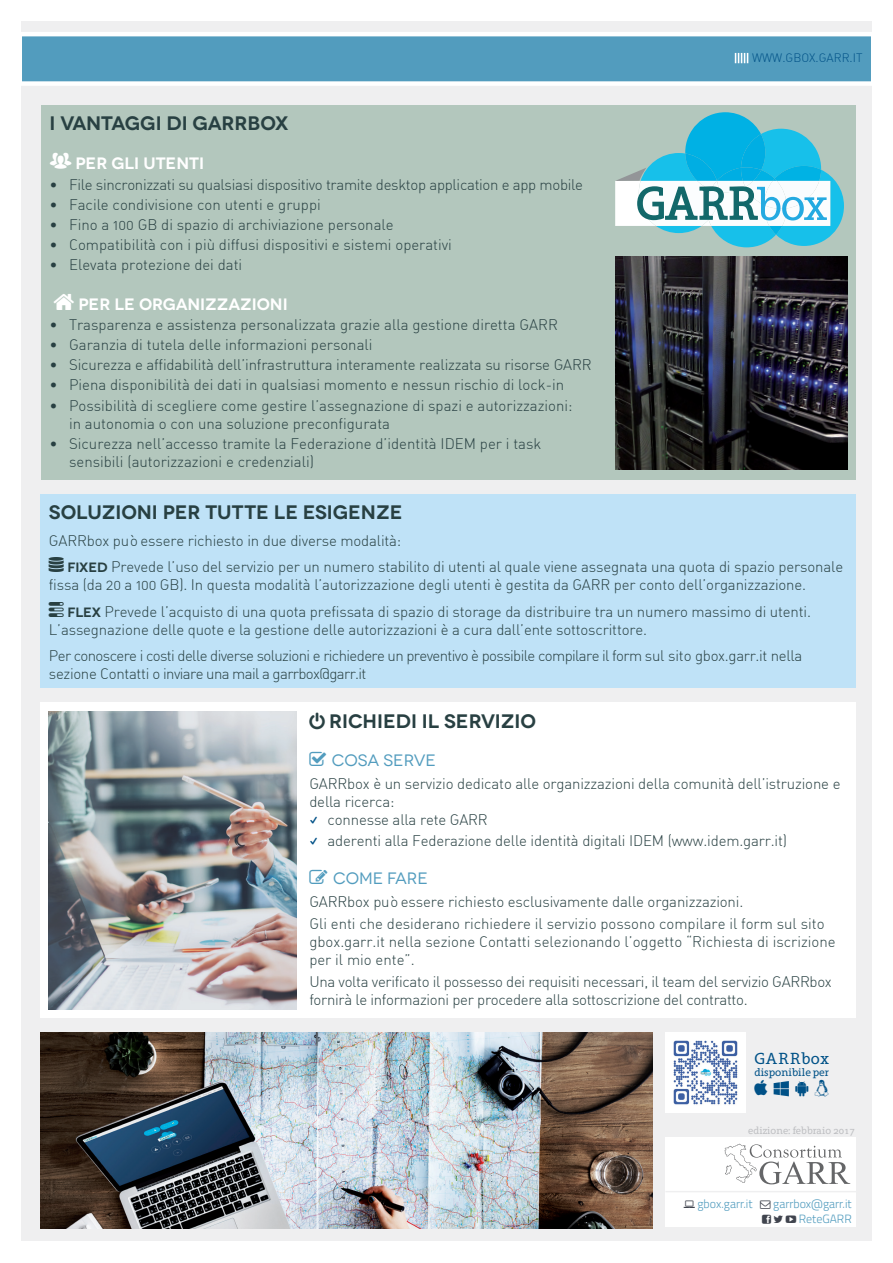
<style>
.page{position:relative;width:893px;height:1263px;background:#fff}
.page>*{position:absolute;margin:0;border:0;box-sizing:border-box;transform-origin:0 0}
.t1{font:600 19.5px "Novecentowide";color:#284042}
.t2{font:600 16.5px "Novecentowide";color:#fff}
.t3{font:16.5px "Novecentowide";color:#529cbe}
.t4{font:16.5px "Grandesign Neue Serif";letter-spacing:.025em;color:#005187}
.t5{font:300 15px/18px "DIN Alternate";letter-spacing:-.01em;color:#284042}
.t6{font:300 15px "DIN Alternate";letter-spacing:-.04em;color:#284042}
.t7{font:300 12px/15px "Titillium Web";color:#529cbe;text-align:right}
.t8{font:300 12px "DIN Alternate";color:#005187}
.t9{font:11.25px "Grandesign Neue Serif";color:#005187}
.t10{font:10.5px "Grandesign Neue Serif";color:#bebfc2}
.s1{font-family:"Novecentowide";font-weight:600;font-size:13.5px}
.s2{font-family:"Entypo";font-weight:400;font-size:19.5px;color:#005187}
</style>
<div class="page">
<div style="left:21px;top:21px;width:851px;height:1220px;background:#efeff0"></div>
<div style="left:21px;top:32px;width:851px;height:54px;background:#fff"></div>
<svg style="left:21px;top:34px;width:851px;height:50px;background:#64a6c4"></svg>
<div style="left:40px;top:494px;width:816px;height:194px;background:#bfe2f7"></div>
<img style="left:40px;top:1033px;width:613px;height:195px">
<div style="left:665px;top:1137px;width:191px;height:90px;background:#fff"></div>
<svg style="left:724px;top:1144px;width:126px;height:40px"></svg>
<hr style="left:665px;top:1191px;width:191px;height:1px;background:#626568">
<div style="left:40px;top:703px;width:816px;height:315px;background:#fff"></div>
<img style="left:49px;top:711px;width:248px;height:298px">
<div style="left:41px;top:105px;width:814px;height:374px;background:#b3c7bd"></div>
<img style="left:615px;top:256px;width:232px;height:214px">
<svg style="left:615px;top:112px;width:229px;height:135px"></svg>
<img style="left:665px;top:1033px;width:80px;height:79px">
<h1 class="t1" style="left:50px;top:111px;width:240px">I VANTAGGI DI GARRBOX</h1>
<p class="t2" style="left:75px;top:154px;width:130px">PER GLI UTENTI</p>
<p class="t5" style="left:50px;top:175px;width:535px">• File sincronizzati su qualsiasi dispositivo tramite desktop application e app mobile</p>
<p class="t5" style="left:50px;top:195px;width:273px">• Facile condivisione con utenti e gruppi</p>
<p class="t5" style="left:50px;top:215px;width:346px">• Fino a 100 GB di spazio di archiviazione personale</p>
<p class="t5" style="left:50px;top:235px;width:404px">• Compatibilità con i più diffusi dispositivi e sistemi operativi</p>
<p class="t5" style="left:50px;top:256px;width:194px">• Elevata protezione dei dati</p>
<p class="t2" style="left:78px;top:294px;width:211px">PER LE ORGANIZZAZIONI</p>
<p class="t5" style="left:50px;top:315px;width:510px">• Trasparenza e assistenza personalizzata grazie alla gestione diretta GARR</p>
<p class="t5" style="left:50px;top:336px;width:324px">• Garanzia di tutela delle informazioni personali</p>
<p class="t5" style="left:50px;top:356px;width:544px">• Sicurezza e affidabilità dell’infrastruttura interamente realizzata su risorse GARR</p>
<p class="t5" style="left:50px;top:376px;width:516px">• Piena disponibilità dei dati in qualsiasi momento e nessun rischio di lock-in</p>
<p class="t5" style="left:69px;top:396px;width:505px;text-indent:-19px">• Possibilità di scegliere come gestire l’assegnazione di spazi e autorizzazioni: in autonomia o con una soluzione preconfigurata</p>
<p class="t5" style="left:69px;top:434px;width:474px;text-indent:-20px">• Sicurezza nell’accesso tramite la Federazione d’identità IDEM per i task sensibili (autorizzazioni e credenziali)</p>
<p class="t8" style="left:752px;top:51px;width:112px">WWW.GBOX.GARR.IT</p>
<h1 class="t1" style="left:49px;top:500px;width:355px">SOLUZIONI PER TUTTE LE ESIGENZE</h1>
<p class="t5" style="left:67px;top:527px;width:777px;line-height:26.5px;text-indent:-18px">GARRbox può essere richiesto in due diverse modalità:<br><span class="s1">FIXED</span> Prevede l’uso del servizio per un numero stabilito di utenti al quale viene assegnata una quota di spazio personale</p>
<p class="t5" style="left:67px;top:571px;width:745px;line-height:26.5px;text-indent:-18px">fissa (da 20 a 100 GB). In questa modalità l’autorizzazione degli utenti è gestita da GARR per conto dell’organizzazione.<br><span class="s1">FLEX</span> Prevede l’acquisto di una quota prefissata di spazio di storage da distribuire tra un numero massimo di utenti.</p>
<p class="t5" style="left:49px;top:616px;width:755px;line-height:26.5px">L’assegnazione delle quote e la gestione delle autorizzazioni è a cura dall’ente sottoscrittore.<br>Per conoscere i costi delle diverse soluzioni e richiedere un preventivo è possibile compilare il form sul sito gbox.garr.it nella</p>
<p class="t6" style="left:49px;top:665px;width:319px">sezione Contatti o inviare una mail a garrbox@garr.it</p>
<h1 class="t1" style="left:329px;top:709px;width:208px">RICHIEDI IL SERVIZIO</h1>
<p class="t3" style="left:332px;top:751px;width:105px">COSA SERVE</p>
<p class="t5" style="left:309px;top:774px;width:533px">GARRbox è un servizio dedicato alle organizzazioni della comunità dell’istruzione e della ricerca:<br><span class="s2">W</span> connesse alla rete GARR</p>
<p class="t5" style="left:309px;top:831px;width:479px"><span class="s2">W</span> aderenti alla Federazione delle identità digitali IDEM (www.idem.garr.it)</p>
<p class="t3" style="left:333px;top:869px;width:96px">COME FARE</p>
<p class="t5" style="left:309px;top:890px;width:517px;line-height:22.2px">GARRbox può essere richiesto esclusivamente dalle organizzazioni.<br>Gli enti che desiderano richiedere il servizio possono compilare il form sul sito</p>
<p class="t5" style="left:309px;top:932px;width:528px">gbox.garr.it nella sezione Contatti selezionando l’oggetto “Richiesta di iscrizione per il mio ente”.</p>
<p class="t5" style="left:309px;top:972px;width:524px">Una volta verificato il possesso dei requisiti necessari, il team del servizio GARRbox fornirà le informazioni per procedere alla sottoscrizione del contratto.</p>
<p class="t4" style="left:754px;top:1049px;width:76px">GARRbox</p>
<p class="t9" style="left:754px;top:1066px;width:76px">disponibile per</p>
<p class="t10" style="left:748px;top:1124px;width:108px">edizione: febbraio 2017</p>
<p class="t7" style="left:697px;top:1196px;width:57px">gbox.garr.it</p>
<p class="t7" style="left:773px;top:1196px;width:80px">garrbox@garr.it<br>ReteGARR</p>
</div>
